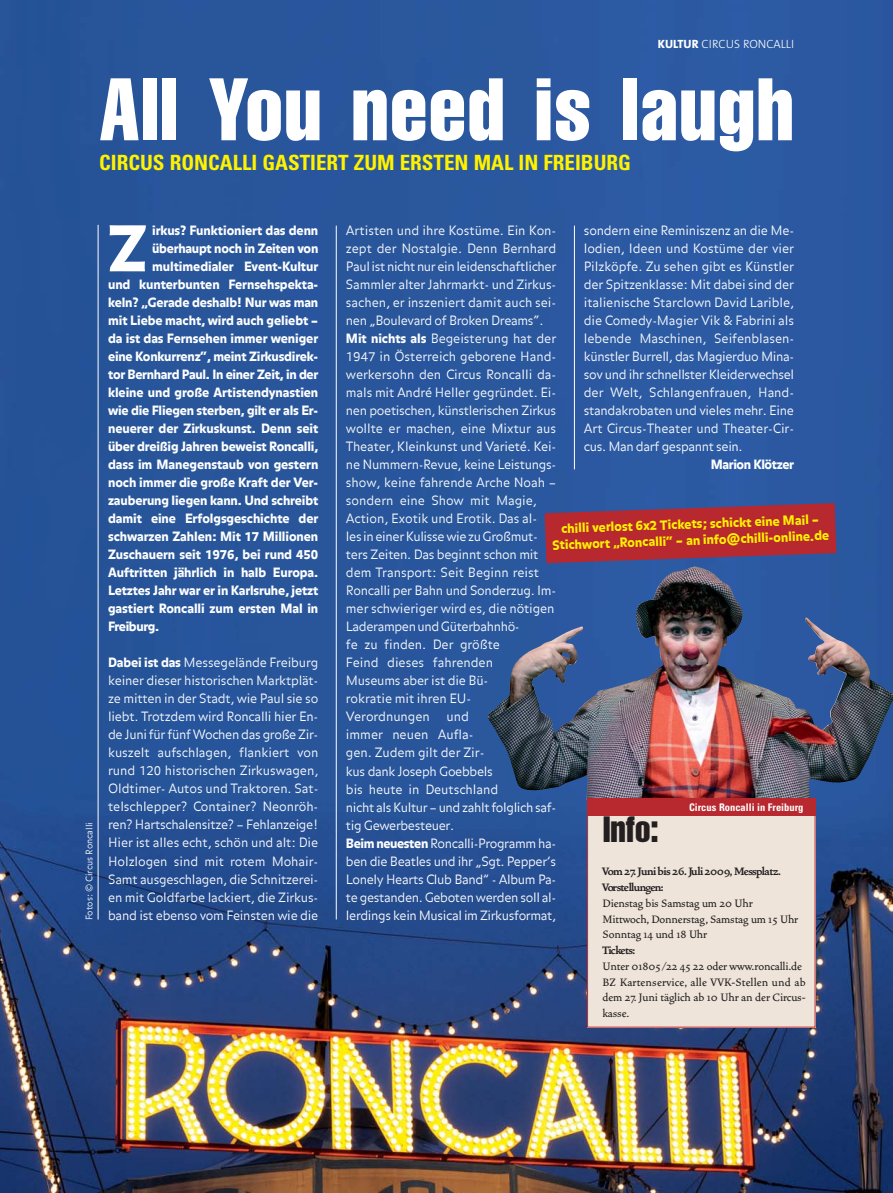
<style>
.page{position:relative;width:893px;height:1193px;background:#fff}
.page>*{position:absolute;margin:0;border:0;box-sizing:border-box;transform-origin:0 0}
.t1{font:extra-condensed 87px "Helvetica";letter-spacing:.02em;color:#fff}
.t2{font:900 62.4px "Balance";color:#fff}
.t3{font:extra-condensed 36px "Helvetica";color:#231f20}
.t4{font:700 condensed 21px "Univers";color:#fff200}
.t5{font:500 13.5px/15.8px "Vendetta";letter-spacing:-.01em;color:#231f20}
.t6{font:700 13.5px/15.8px "Vendetta";letter-spacing:-.05em;color:#231f20}
.t7{font:300 12.75px/18px "Balance";letter-spacing:-.02em;color:#fff;text-align:justify}
.t8{font:900 12.75px "Balance";letter-spacing:-.005em;color:#fff}
.t9{font:900 12.75px/16.2px "Balance";color:#fff200;text-align:center}
.t10{font:900 12.75px "Balance";letter-spacing:-.025em;color:#fff}
.t11{font:900 12.75px "Balance";letter-spacing:-.03em;color:#fff}
.t12{font:12px "The Sans Light Caps";color:#fff}
.t13{font:700 condensed 10.5px "Univers";color:#fff}
.t14{font:300 9px "Balance";letter-spacing:-.005em;color:#fff}
.s1{font-family:"The Sans";font-weight:800}
.s2{font-weight:900}
</style>
<div class="page">
<img style="left:0;top:0;width:893px;height:1193px">
<p class="t12" style="left:658px;top:37px;width:138px"><span class="s1">KULTUR</span> CIRCUS RONCALLI</p>
<h1 class="t1" style="left:99px;top:78px;width:696px">All You need is laugh</h1>
<h3 class="t4" style="left:99px;top:155px;width:533px">CIRCUS RONCALLI GASTIERT ZUM ERSTEN MAL IN FREIBURG</h3>
<p class="t14" style="left:86px;top:920px;width:100px;rotate:-90deg">Fotos: © Circus Roncalli</p>
<h2 class="t2" style="left:108px;top:225px;width:40px">Z</h2>
<p class="t8" style="left:152px;top:226px;width:168px">irkus? Funktioniert das denn</p>
<p class="t8" style="left:152px;top:244px;width:168px">überhaupt noch in Zeiten von</p>
<p class="t8" style="left:152px;top:262px;width:168px">multimedialer Event-Kultur</p>
<p class="t8" style="left:108px;top:280px;width:212px">und kunterbunten Fernsehspekta-</p>
<p class="t8" style="left:108px;top:298px;width:212px">keln? „Gerade deshalb! Nur was man</p>
<p class="t8" style="left:108px;top:316px;width:212px">mit Liebe macht, wird auch geliebt –</p>
<p class="t8" style="left:108px;top:334px;width:212px">da ist das Fernsehen immer weniger</p>
<p class="t8" style="left:108px;top:352px;width:212px">eine Konkurrenz“, meint Zirkusdirek-</p>
<p class="t10" style="left:108px;top:370px;width:212px">tor Bernhard Paul. In einer Zeit, in der</p>
<p class="t8" style="left:108px;top:388px;width:212px">kleine und große Artistendynastien</p>
<p class="t8" style="left:108px;top:406px;width:212px">wie die Fliegen sterben, gilt er als Er-</p>
<p class="t8" style="left:108px;top:424px;width:212px">neuerer der Zirkuskunst. Denn seit</p>
<p class="t8" style="left:108px;top:442px;width:212px">über dreißig Jahren beweist Roncalli,</p>
<p class="t8" style="left:108px;top:460px;width:212px">dass im Manegenstaub von gestern</p>
<p class="t8" style="left:108px;top:478px;width:212px">noch immer die große Kraft der Ver-</p>
<p class="t8" style="left:108px;top:496px;width:212px">zauberung liegen kann. Und schreibt</p>
<p class="t8" style="left:108px;top:514px;width:212px">damit eine Erfolgsgeschichte der</p>
<p class="t8" style="left:108px;top:532px;width:212px">schwarzen Zahlen: Mit 17 Millionen</p>
<p class="t8" style="left:108px;top:550px;width:212px">Zuschauern seit 1976, bei rund 450</p>
<p class="t8" style="left:108px;top:568px;width:212px">Auftritten jährlich in halb Europa.</p>
<p class="t8" style="left:108px;top:586px;width:212px">Letztes Jahr war er in Karlsruhe, jetzt</p>
<p class="t8" style="left:108px;top:604px;width:212px">gastiert Roncalli zum ersten Mal in</p>
<p class="t11" style="left:108px;top:622px;width:52px">Freiburg.</p>
<p class="t7" style="left:108px;top:655px;width:212px"><span class="s2">Dabei ist das</span> Messegelände Freiburg keiner dieser historischen Marktplät&shy;ze mitten in der Stadt, wie Paul sie so liebt. Trotzdem wird Roncalli hier En&shy;de Juni für fünf Wochen das große Zir&shy;kuszelt aufschlagen, flankiert von rund 120 historischen Zirkuswagen, Oldtimer- Autos und Traktoren. Sat&shy;telschlepper? Container? Neonröh&shy;ren? Hartschalensitze? – Fehlanzeige!<br>Hier ist alles echt, schön und alt: Die Holzlogen sind mit rotem Mohair-Samt ausgeschlagen, die Schnitzerei&shy;en mit Goldfarbe lackiert, die Zirkus&shy;band ist ebenso vom Feinsten wie die</p>
<p class="t7" style="left:346px;top:223px;width:212px;text-align:left">Artisten und ihre Kostüme. Ein Kon&shy;zept der Nostalgie. Denn Bernhard<br>Paul ist nicht nur ein leidenschaftlicher<br>Sammler alter Jahrmarkt- und Zirkus&shy;sachen, er inszeniert damit auch sei&shy;nen „Boulevard of Broken Dreams“.<br><span class="s2">Mit nichts als</span> Begeisterung hat der<br>1947 in Österreich geborene Hand&shy;werkersohn den Circus Roncalli da&shy;mals mit André Heller gegründet. Ei&shy;nen poetischen, künstlerischen Zirkus wollte er machen, eine Mixtur aus<br>Theater, Kleinkunst und Varieté. Kei&shy;ne Nummern-Revue, keine Leistungs&shy;show, keine fahrende Arche Noah – sondern eine Show mit Magie,<br>Action, Exotik und Erotik. Das al-<br>les in einer Kulisse wie zu Großmut&shy;ters Zeiten. Das beginnt schon mit dem Transport: Seit Beginn reist<br>Roncalli per Bahn und Sonderzug. Im&shy;mer schwieriger wird es, die nötigen<br>Laderampen und Güterbahnhö-<br>fe zu finden. Der größte<br>Feind dieses fahrenden<br>Museums aber ist die Bü-<br>rokratie mit ihren EU-<br>Verordnungen</p>
<p class="t7" style="left:584px;top:223px;width:212px">sondern eine Reminiszenz an die Me&shy;lodien, Ideen und Kostüme der vier Pilzköpfe. Zu sehen gibt es Künstler der Spitzenklasse: Mit dabei sind der italienische Starclown David Larible, die Comedy-Magier Vik &amp; Fabrini als lebende Maschinen, Seifenblasen&shy;künstler Burrell, das Magierduo Mina&shy;sov und ihr schnellster Kleiderwechsel der Welt, Schlangenfrauen, Hand&shy;standakrobaten und vieles mehr. Eine Art Circus-Theater und Theater-Cir&shy;cus. Man darf gespannt sein.</p>
<p class="t11" style="left:711px;top:460px;width:85px">Marion Klötzer</p>
<p class="t9" style="left:551px;top:522px;width:279px;rotate:-2deg">chilli verlost 6x2 Tickets; schickt eine Mail –<br>Stichwort „Roncalli“ – an info@chilli-online.de</p>
<p class="t7" style="left:346px;top:709px;width:212px;text-align:left;text-indent:101px">und<br>immer neuen Aufla-<br>gen. Zudem gilt der Zir-<br>kus dank Joseph Goebbels<br>bis heute in Deutschland<br>nicht als Kultur – und zahlt folglich saf&shy;tig Gewerbesteuer.<br><span class="s2">Beim neuesten</span> Roncalli-Programm ha&shy;ben die Beatles und ihr „Sgt. Pepper’s<br>Lonely Hearts Club Band” - Album Pa&shy;te gestanden. Geboten werden soll al&shy;lerdings kein Musical im Zirkusformat,</p>
<p class="t13" style="left:689px;top:803px;width:116px">Circus Roncalli in Freiburg</p>
<h3 class="t3" style="left:603px;top:816px;width:57px">Info:</h3>
<p class="t6" style="left:602px;top:865px;width:180px">Vom 27. Juni bis 26. Juli 2009, Messplatz.<br>Vorstellungen:</p>
<p class="t5" style="left:602px;top:896px;width:197px">Dienstag bis Samstag um 20 Uhr<br>Mittwoch, Donnerstag, Samstag um 15 Uhr<br>Sonntag 14 und 18 Uhr</p>
<p class="t6" style="left:602px;top:943px;width:34px">Tickets:</p>
<p class="t5" style="left:602px;top:959px;width:205px">Unter 01805/22 45 22 oder www.roncalli.de BZ Kartenservice, alle VVK-Stellen und ab dem 27. Juni täglich ab 10 Uhr an der Circus&shy;kasse.</p>
</div>
